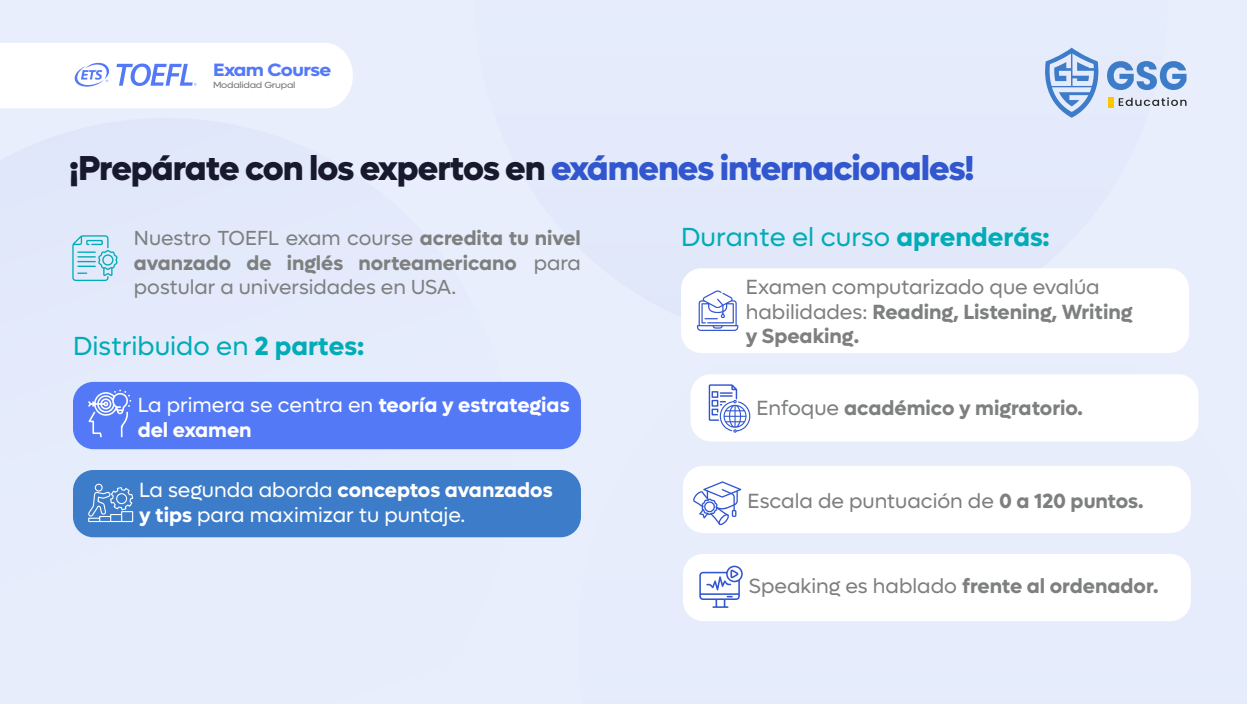
<style>
.page{position:relative;width:1247px;height:704px;background:#fff}
.page>*{position:absolute;margin:0;border:0;box-sizing:border-box;transform-origin:0 0}
.t1{font:800 34.75px "Lufga";letter-spacing:-.03em;color:#18192d}
.t2{font:26.25px "Lufga";color:#00acb7}
.t3{font:20.62px/24.8px "Lufga";color:#7d807f}
.t4{font:700 20.62px "Lufga";color:#7d807f}
.t5{font:20.62px/24.8px "Lufga";color:#fff}
.t6{font:700 20.62px/24.8px "Lufga";color:#fff}
.t7{font:20.38px/24.5px "Lufga";color:#7d807f;text-align:justify}
.t8{font:700 17.88px "Lufga";letter-spacing:-.03em;color:#5379f6;scale:1.11 1}
.t9{font:8.88px "Lufga";letter-spacing:-.03em;color:#757575;scale:1.11 1}
.s1{color:#3256ce}
.s2{font-weight:700}
.s3{font-weight:400}
</style>
<div class="page">
<div style="left:0;top:0;width:1247px;height:703px;background:#e8eefc"></div>
<svg style="left:577px;top:342px;width:622px;height:279px"></svg>
<div style="left:1107px;top:97px;width:6px;height:10px;background:#ffc600"></div>
<svg style="left:1107px;top:61px;width:79px;height:29px"></svg>
<svg style="left:1119px;top:97px;width:67px;height:9px"></svg>
<svg style="left:1045px;top:48px;width:54px;height:70px"></svg>
<div style="left:681px;top:268px;width:508px;height:85px;background:#fff;border-radius:20px"></div>
<svg style="left:697px;top:290px;width:41px;height:41px"></svg>
<div style="left:683px;top:465px;width:508px;height:67px;background:#fff;border-radius:20px"></div>
<svg style="left:693px;top:481px;width:48px;height:43px"></svg>
<div style="left:690px;top:374px;width:508px;height:67px;background:#fff;border-radius:20px"></div>
<svg style="left:709px;top:384px;width:42px;height:48px"></svg>
<div style="left:683px;top:553px;width:508px;height:67px;background:#fff;border-radius:20px"></div>
<svg style="left:699px;top:565px;width:44px;height:42px"></svg>
<div style="left:73px;top:381px;width:508px;height:68px;background:#5379f6;border-radius:20px"></div>
<svg style="left:88px;top:389px;width:43px;height:48px"></svg>
<div style="left:73px;top:469px;width:508px;height:68px;background:#3d7cc9;border-radius:20px"></div>
<svg style="left:88px;top:483px;width:45px;height:38px"></svg>
<svg style="left:0;top:43px;width:353px;height:65px;background:#f7f9fe"></svg>
<svg style="left:72px;top:235px;width:46px;height:46px"></svg>
<p class="t8" style="left:213px;top:59px;width:108px">Exam Course</p>
<p class="t9" style="left:213px;top:80px;width:76px">Modalidad Grupal</p>
<h1 class="t1" style="left:69px;top:147px;width:907px">¡Prepárate con los expertos en <span class="s1">exámenes internacionales!</span></h1>
<p class="t7" style="left:134px;top:226px;width:449px">Nuestro TOEFL exam course <span class="s2">acredita tu nivel avanzado de inglés norteamericano</span> para postular a universidades en USA.</p>
<p class="t2" style="left:681px;top:222px;width:370px">Durante el curso <span class="s2">aprenderás:</span></p>
<p class="t3" style="left:746px;top:274px;width:388px">Examen computarizado que evalúa habilidades: <span class="s2">Reading, Listening, Writing y Speaking.</span></p>
<p class="t2" style="left:73px;top:330px;width:293px">Distribuido en <span class="s2">2 partes:</span></p>
<p class="t6" style="left:138px;top:392px;width:433px"><span class="s3">La primera se centra en</span> teoría y estrategias del examen</p>
<p class="t5" style="left:139px;top:477px;width:415px">La segunda aborda <span class="s2">conceptos avanzados y tips</span> para maximizar tu puntaje.</p>
<p class="t4" style="left:756px;top:395px;width:328px"><span class="s3">Enfoque</span> académico y migratorio.</p>
<p class="t3" style="left:748px;top:488px;width:398px">Escala de puntuación de <span class="s2">0 a 120 puntos.</span></p>
<p class="t4" style="left:749px;top:572px;width:411px"><span class="s3">Speaking es hablado</span> frente al ordenador.</p>
</div>
